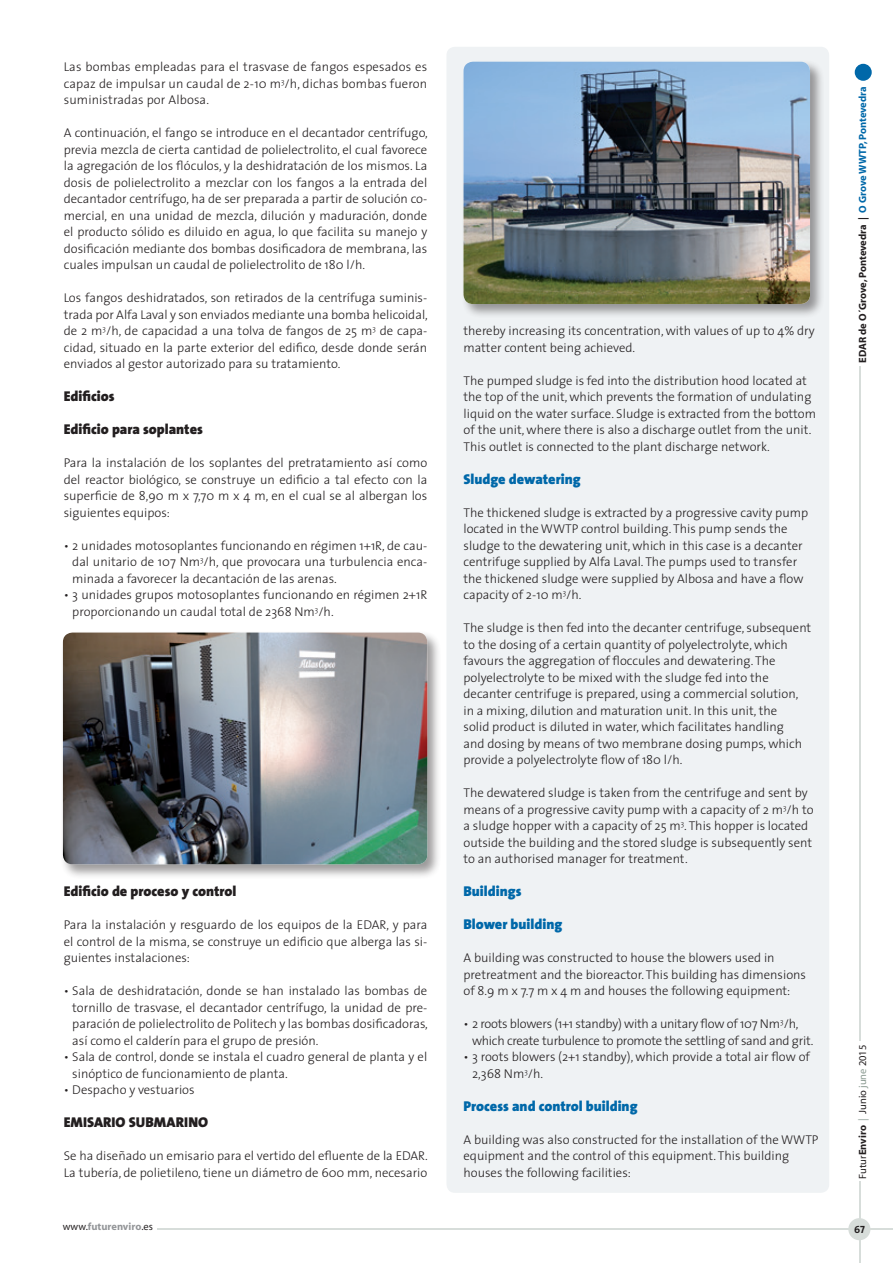
<style>
.page{position:relative;width:893px;height:1263px;background:#fff}
.page>*{position:absolute;margin:0;border:0;box-sizing:border-box;transform-origin:0 0}
.Ladillo_Texto_españo{font:900 14.25px "The Sans";color:#231f20}
.Ladillo_Texto{font:900 14.25px "The Sans";color:#0068a9}
.Texto{font:300 12.75px/16.5px "The Sans";color:#231f20;text-align:justify}
.Texto_ingles{font:300 12.75px/16.5px "The Sans";color:#231f20}
.Texto-2{font:300 12.75px/16.5px "The Sans";letter-spacing:-.02em;color:#231f20}
.t1{font:700 10.5px "Myriad";letter-spacing:-.005em;color:#231f20}
.t2{font:10.5px "Myriad";color:#231f20}
.t3{font:700 10.5px "Myriad";color:#939598}
.t4{font:10.5px "The Sans Bold Caps";color:#231f20}
.s1{color:#0068a9}
.s2{font-weight:700}
.s3{color:#8b9b92}
.s4{font-weight:400;color:#231f20}
</style>
<div class="page">
<div style="left:446px;top:47px;width:383px;height:1146px;background:#eff2f4;border-radius:9px"></div>
<div style="left:855px;top:64px;width:17px;height:17px;background:#0068a9;border-radius:50%"></div>
<hr style="left:859px;top:366px;width:1px;height:675px;background:#d7ddda">
<hr style="left:157px;top:1228px;width:736px;height:2px;background:#d7ddda">
<hr style="left:859px;top:1181px;width:1px;height:82px;background:#d7ddda">
<div style="left:848px;top:1218px;width:22px;height:22px;background:#d7ddda;border-radius:50%"></div>
<div style="left:461px;top:59px;width:363px;height:259px;background:#231f20;opacity:.45"></div>
<img style="left:463px;top:62px;width:347px;height:242px">
<div style="left:61px;top:630px;width:381px;height:249px;background:#231f20;opacity:.45"></div>
<img style="left:63px;top:632px;width:364px;height:232px">
<p class="Texto" style="left:64px;top:58px;width:365px">Las bombas empleadas para el trasvase de fangos espesados es capaz de impulsar un caudal de 2-10 m<sup>3</sup>/h, dichas bombas fueron suministradas por Albosa.</p>
<p class="Texto" style="left:64px;top:124px;width:366px">A continuación, el fango se introduce en el decantador centrífugo, previa mezcla de cierta cantidad de polielectrolito, el cual favorece la agregación de los flóculos, y la deshidratación de los mismos. La dosis de polielectrolito a mezclar con los fangos a la entrada del decantador centrífugo, ha de ser preparada a partir de solución co&shy;mercial, en una unidad de mezcla, dilución y maduración, donde el producto sólido es diluido en agua, lo que facilita su manejo y dosificación mediante dos bombas dosificadora de membrana, las cuales impulsan un caudal de polielectrolito de 180 l/h.</p>
<p class="Texto" style="left:64px;top:289px;width:366px">Los fangos deshidratados, son retirados de la centrífuga suminis&shy;trada por Alfa Laval y son enviados mediante una bomba helicoidal, de 2 m<sup>3</sup>/h, de capacidad a una tolva de fangos de 25 m<sup>3</sup> de capa&shy;cidad, situado en la parte exterior del edifico, desde donde serán enviados al gestor autorizado para su tratamiento.</p>
<p class="Ladillo_Texto_españo" style="left:64px;top:384px;width:52px">Edificios</p>
<p class="Ladillo_Texto_españo" style="left:64px;top:417px;width:141px">Edificio para soplantes</p>
<p class="Texto" style="left:64px;top:454px;width:365px">Para la instalación de los soplantes del pretratamiento así como del reactor biológico, se construye un edificio a tal efecto con la superficie de 8,90 m x 7,70 m x 4 m, en el cual se al albergan los siguientes equipos:</p>
<p class="Texto" style="left:72px;top:537px;width:357px;text-indent:-9px">• 2 unidades motosoplantes funcionando en régimen 1+1R, de cau&shy;dal unitario de 107 Nm<sup>3</sup>/h, que provocara una turbulencia enca&shy;minada a favorecer la decantación de las arenas.</p>
<p class="Texto" style="left:72px;top:586px;width:357px;text-indent:-9px">• 3 unidades grupos motosoplantes funcionando en régimen 2+1R proporcionando un caudal total de 2368 Nm<sup>3</sup>/h.</p>
<p class="Ladillo_Texto_españo" style="left:64px;top:879px;width:174px">Edificio de proceso y control</p>
<p class="Texto" style="left:64px;top:916px;width:365px">Para la instalación y resguardo de los equipos de la EDAR, y para el control de la misma, se construye un edificio que alberga las si&shy;guientes instalaciones:</p>
<p class="Texto" style="left:72px;top:982px;width:357px;text-indent:-9px">• Sala de deshidratación, donde se han instalado las bombas de tornillo de trasvase, el decantador centrífugo, la unidad de pre&shy;paración de polielectrolito de Politech y las bombas dosificadoras, así como el calderín para el grupo de presión.</p>
<p class="Texto" style="left:72px;top:1048px;width:357px;text-indent:-9px">• Sala de control, donde se instala el cuadro general de planta y el sinóptico de funcionamiento de planta.</p>
<p class="Texto" style="left:64px;top:1081px;width:132px">• Despacho y vestuarios</p>
<p class="Ladillo_Texto_españo" style="left:64px;top:1110px;width:146px">EMISARIO SUBMARINO</p>
<p class="Texto" style="left:64px;top:1147px;width:366px">Se ha diseñado un emisario para el vertido del efluente de la EDAR.<br>La tubería, de polietileno, tiene un diámetro de 600 mm, necesario</p>
<p class="Texto_ingles" style="left:463px;top:322px;width:353px">thereby increasing its concentration, with values of up to 4% dry matter content being achieved.</p>
<p class="Texto_ingles" style="left:463px;top:372px;width:354px">The pumped sludge is fed into the distribution hood located at the top of the unit, which prevents the formation of undulating liquid on the water surface. Sludge is extracted from the bottom of the unit, where there is also a discharge outlet from the unit.<br>This outlet is connected to the plant discharge network.</p>
<p class="Ladillo_Texto" style="left:463px;top:467px;width:119px">Sludge dewatering</p>
<p class="Texto_ingles" style="left:463px;top:504px;width:346px">The thickened sludge is extracted by a progressive cavity pump located in the WWTP control building. This pump sends the sludge to the dewatering unit, which in this case is a decanter centrifuge supplied by Alfa Laval. The pumps used to transfer the thickened sludge were supplied by Albosa and have a flow capacity of 2-10 m<sup>3</sup>/h.</p>
<p class="Texto_ingles" style="left:463px;top:619px;width:349px">The sludge is then fed into the decanter centrifuge, subsequent to the dosing of a certain quantity of polyelectrolyte, which favours the aggregation of floccules and dewatering. The polyelectrolyte to be mixed with the sludge fed into the decanter centrifuge is prepared, using a commercial solution, in a mixing, dilution and maturation unit. In this unit, the<br>solid product is diluted in water, which facilitates handling<br>and dosing by means of two membrane dosing pumps, which provide a polyelectrolyte flow of 180 l/h.</p>
<p class="Texto_ingles" style="left:463px;top:784px;width:352px">The dewatered sludge is taken from the centrifuge and sent by means of a progressive cavity pump with a capacity of 2 m<sup>3</sup>/h to a sludge hopper with a capacity of 25 m<sup>3</sup>. This hopper is located outside the building and the stored sludge is subsequently sent to an authorised manager for treatment.</p>
<p class="Ladillo_Texto" style="left:463px;top:879px;width:59px">Buildings</p>
<p class="Ladillo_Texto" style="left:463px;top:912px;width:100px">Blower building</p>
<p class="Texto_ingles" style="left:463px;top:949px;width:344px">A building was constructed to house the blowers used in pretreatment and the bioreactor. This building has dimensions of 8.9 m x 7.7 m x 4 m and houses the following equipment:</p>
<p class="Texto-2" style="left:472px;top:1015px;width:343px;text-indent:-9px">• 2 roots blowers (1+1 standby) with a unitary flow of 107 Nm<sup>3</sup>/h, which create turbulence to promote the settling of sand and grit.</p>
<p class="Texto" style="left:472px;top:1048px;width:339px;text-indent:-9px">• 3 roots blowers (2+1 standby), which provide a total air flow of<br>2,368 Nm<sup>3</sup>/h.</p>
<p class="Ladillo_Texto" style="left:463px;top:1094px;width:176px">Process and control building</p>
<p class="Texto_ingles" style="left:463px;top:1131px;width:357px">A building was also constructed for the installation of the WWTP equipment and the control of this equipment. This building houses the following facilities:</p>
<p class="t1" style="left:857px;top:363px;width:278px;rotate:-90deg">EDAR de O´Grove, Pontevedra | <span class="s1">O Grove WWTP, Pontevedra</span></p>
<p class="t2" style="left:857px;top:1178px;width:135px;rotate:-90deg">Futur<span class="s2">Enviro</span> <span class="s3">|</span> Junio <span class="s3">june</span> 2015</p>
<p class="t3" style="left:63px;top:1221px;width:92px"><span class="s4">www.</span>futurenviro<span class="s4">.es</span></p>
<p class="t4" style="left:854px;top:1220px;width:12px">67</p>
</div>
